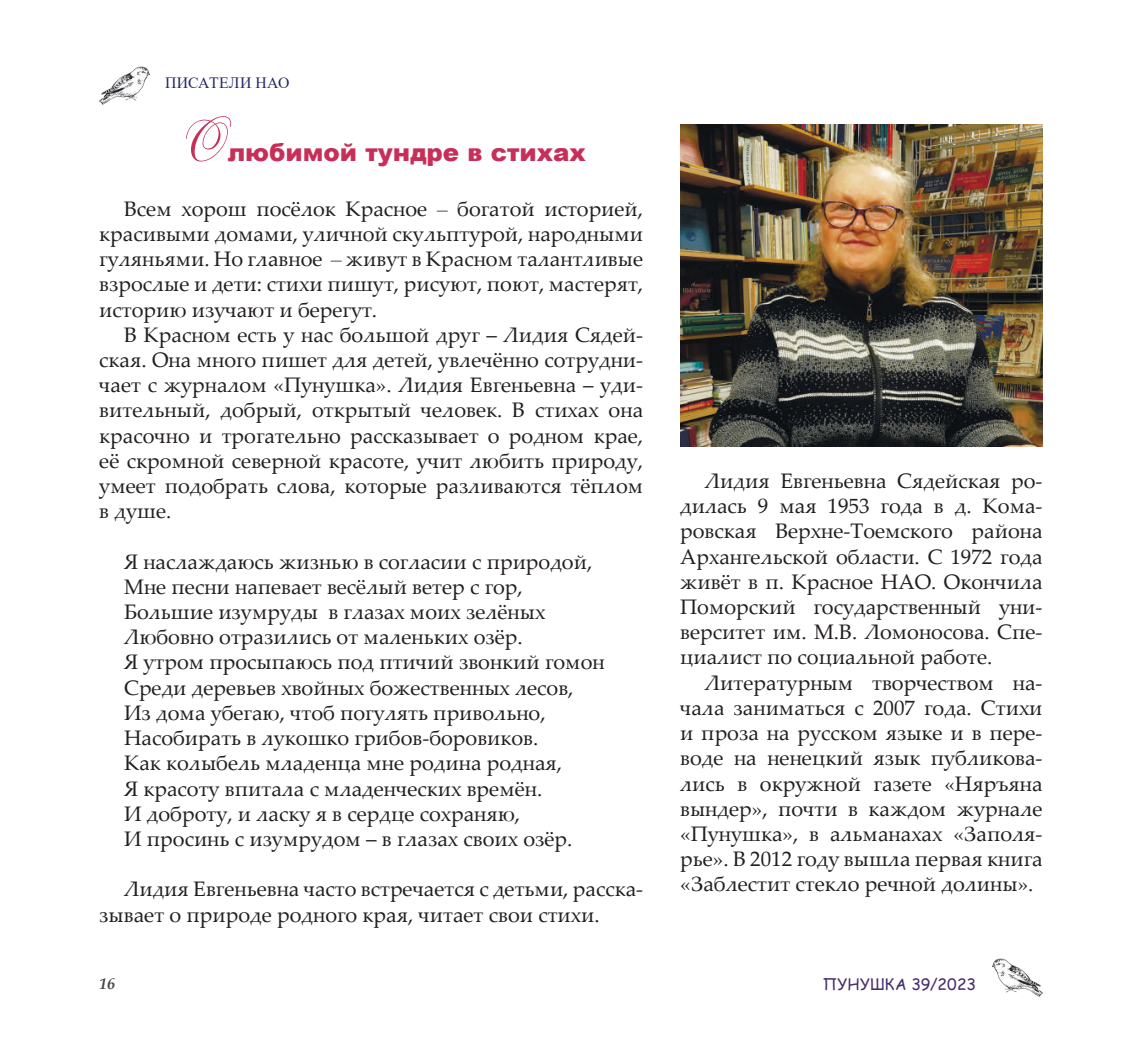
<style>
.page{position:relative;width:1127px;height:1052px;background:#fff}
.page>*{position:absolute;margin:0;border:0;box-sizing:border-box;transform-origin:0 0}
.t1{font:63px "Anastasia Script";color:#c72f58}
.t2{font:900 24.5px "Arial";color:#c72f58}
.t3{font:21px/25.2px "Palatino Linotype";color:#231f20;text-align:justify}
.t4{font:15.75px "Comic Sans MS";letter-spacing:.01em;color:#462d6f}
.t5{font:15.75px "Times New Roman";letter-spacing:.015em;color:#272868}
.t6{font:italic 700 15.75px "Palatino Linotype";color:#454647}
.s1{font-family:"Times New Roman"}
</style>
<div class="page">
<img style="left:99px;top:66px;width:51px;height:39px">
<img style="left:992px;top:958px;width:50px;height:39px">
<img style="left:680px;top:124px;width:362px;height:322px">
<p class="t5" style="left:165px;top:71px;width:126px">ПИСАТЕЛИ НАО</p>
<h1 class="t1" style="left:166px;top:103px;width:51px">О</h1>
<p class="t2" style="left:228px;top:134px;width:359px">любимой тундре в стихах</p>
<p class="t3" style="left:99px;top:195px;width:545px;text-indent:25px">Всем хорош посёлок Красное <span class="s1">–</span> богатой историей, красивыми домами, уличной скульптурой, народными гуляньями. Но главное <span class="s1">–</span> живут в Красном талантливые взрослые и дети: стихи пишут, рисуют, поют, мастерят, историю изучают и берегут.</p>
<p class="t3" style="left:99px;top:321px;width:545px;text-indent:25px">В Красном есть у нас большой друг – Лидия Сядей&shy;ская. Она много пишет для детей, увлечённо сотрудни&shy;чает с журналом «Пунушка». Лидия Евгеньевна – уди&shy;вительный, добрый, открытый человек. В стихах она красочно и трогательно рассказывает о родном крае, её скромной северной красоте, учит любить природу, умеет подобрать слова, которые разливаются тёплом в душе.</p>
<p class="t3" style="left:124px;top:548px;width:482px;text-align:left">Я наслаждаюсь жизнью в согласии с природой, Мне песни напевает весёлый ветер с гор, Большие изумруды в глазах моих зелёных Любовно отразились от маленьких озёр.<br>Я утром просыпаюсь под птичий звонкий гомон Среди деревьев хвойных божественных лесов, Из дома убегаю, чтоб погулять привольно, Насобирать в лукошко грибов-боровиков.<br>Как колыбель младенца мне родина родная,<br>Я красоту впитала с младенческих времён.<br>И доброту, и ласку я в сердце сохраняю,<br>И просинь с изумрудом – в глазах своих озёр.</p>
<p class="t3" style="left:99px;top:876px;width:545px;text-indent:25px">Лидия Евгеньевна часто встречается с детьми, расска&shy;зывает о природе родного края, читает свои стихи.</p>
<p class="t3" style="left:680px;top:467px;width:364px;text-indent:25px">Лидия Евгеньевна Сядейская ро&shy;дилась 9 мая 1953 года в д. Кома&shy;ровская Верхне-Тоемского района Архангельской области. С 1972 года живёт в п. Красное НАО. Окончила Поморский государственный уни&shy;верситет им. М.В. Ломоносова. Спе&shy;циалист по социальной работе.</p>
<p class="t3" style="left:680px;top:669px;width:364px;text-indent:25px">Литературным творчеством на&shy;чала заниматься с 2007 года. Стихи и проза на русском языке и в пере&shy;воде на ненецкий язык публикова&shy;лись в окружной газете «Няръяна вындер», почти в каждом журнале «Пунушка», в альманахах «Заполя&shy;рье». В 2012 году вышла первая книга «Заблестит стекло речной долины».</p>
<p class="t6" style="left:99px;top:972px;width:17px">16</p>
<p class="t4" style="left:822px;top:972px;width:155px">ПУНУШКА 39/2023</p>
</div>
